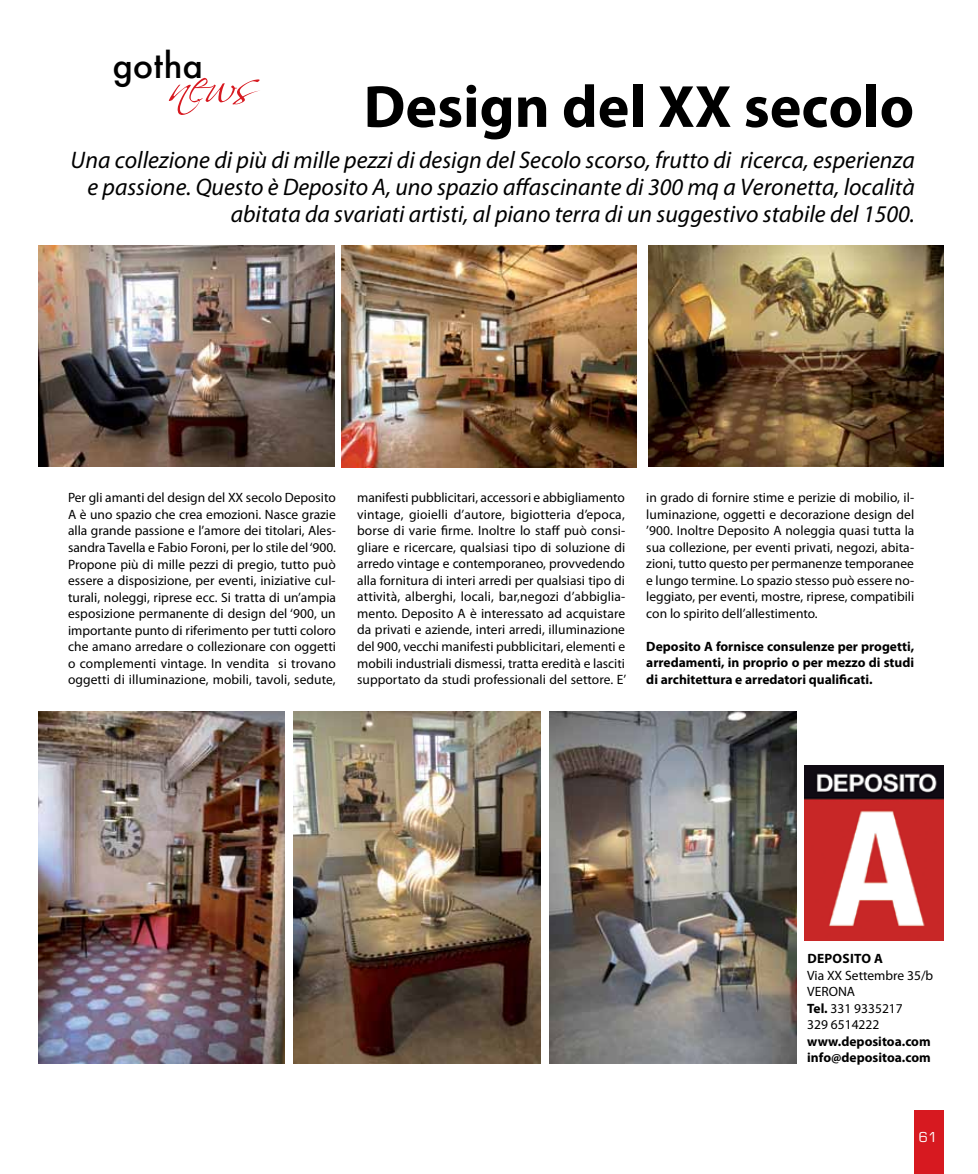
<style>
.page{position:relative;width:978px;height:1174px;background:#fff}
.page>*{position:absolute;margin:0;border:0;box-sizing:border-box;transform-origin:0 0}
.t1{font:700 60px "Myriad Pro";color:#000}
.t2{font:500 34.2px "Futura";letter-spacing:.005em;color:#000}
.t3{font:italic 24px/27px "Myriad Pro";color:#000;text-align:right}
.t4{font:15px "Eurostile T";color:#fff}
.t5{font:13.5px/16.5px "Myriad Pro";color:#000;text-align:justify}
.t6{font:700 13.5px/16.5px "Myriad Pro";color:#000;text-align:justify}
.t7{font:700 13.5px "Myriad Pro";letter-spacing:.02em;color:#000}
.s1{font-family:"Scriptina";font-weight:400;font-size:55.8px;color:#d71920}
.s2{font-weight:700}
</style>
<div class="page">
<div style="left:914px;top:1110px;width:30px;height:64px;background:#d71920"></div>
<img style="left:38px;top:246px;width:296px;height:221px">
<img style="left:38px;top:711px;width:247px;height:352px">
<img style="left:293px;top:711px;width:247px;height:352px">
<img style="left:549px;top:711px;width:247px;height:352px">
<img style="left:805px;top:765px;width:139px;height:175px">
<img style="left:341px;top:246px;width:296px;height:222px">
<img style="left:648px;top:246px;width:296px;height:221px">
<h2 class="t2" style="left:112px;top:42px;width:149px">gotha<span class="s1">news</span></h2>
<p class="t3" style="left:71px;top:146px;width:846px">Una collezione di più di mille pezzi di design del Secolo scorso, frutto di ricerca, esperienza e passione. Questo è Deposito A, uno spazio affascinante di 300 mq a Veronetta, località abitata da svariati artisti, al piano terra di un suggestivo stabile del 1500.</p>
<h1 class="t1" style="left:364px;top:68px;width:552px">Design del XX secolo</h1>
<p class="t5" style="left:68px;top:489px;width:270px">Per gli amanti del design del XX secolo Deposito A è uno spazio che crea emozioni. Nasce grazie alla grande passione e l’amore dei titolari, Ales&shy;sandra Tavella e Fabio Foroni, per lo stile del ‘900.<br>Propone più di mille pezzi di pregio, tutto può essere a disposizione, per eventi, iniziative cul&shy;turali, noleggi, riprese ecc. Si tratta di un’ampia esposizione permanente di design del ‘900, un importante punto di riferimento per tutti coloro che amano arredare o collezionare con oggetti o complementi vintage. In vendita si trovano oggetti di illuminazione, mobili, tavoli, sedute,</p>
<p class="t5" style="left:357px;top:489px;width:271px">manifesti pubblicitari, accessori e abbigliamento vintage, gioielli d’autore, bigiotteria d’epoca, borse di varie firme. Inoltre lo staff può consi&shy;gliare e ricercare, qualsiasi tipo di soluzione di arredo vintage e contemporaneo, provvedendo alla fornitura di interi arredi per qualsiasi tipo di attività, alberghi, locali, bar,negozi d’abbiglia&shy;mento. Deposito A è interessato ad acquistare da privati e aziende, interi arredi, illuminazione del 900, vecchi manifesti pubblicitari, elementi e mobili industriali dismessi, tratta eredità e lasciti supportato da studi professionali del settore. E’</p>
<p class="t5" style="left:646px;top:489px;width:270px">in grado di fornire stime e perizie di mobilio, il&shy;luminazione, oggetti e decorazione design del ’900. Inoltre Deposito A noleggia quasi tutta la sua collezione, per eventi privati, negozi, abita&shy;zioni, tutto questo per permanenze temporanee e lungo termine. Lo spazio stesso può essere no&shy;leggiato, per eventi, mostre, riprese, compatibili con lo spirito dell’allestimento.</p>
<p class="t6" style="left:646px;top:637px;width:269px">Deposito A fornisce consulenze per progetti, arredamenti, in proprio o per mezzo di studi di architettura e arredatori qualificati.</p>
<p class="t7" style="left:807px;top:949px;width:77px">DEPOSITO A</p>
<p class="t5" style="left:807px;top:966px;width:128px;text-align:left">Via XX Settembre 35/b<br>VERONA<br><span class="s2">Tel.</span> 331 9335217<br>329 6514222</p>
<p class="t6" style="left:807px;top:1032px;width:125px">www.depositoa.com info@depositoa.com</p>
<p class="t4" style="left:919px;top:1128px;width:20px">61</p>
</div>
